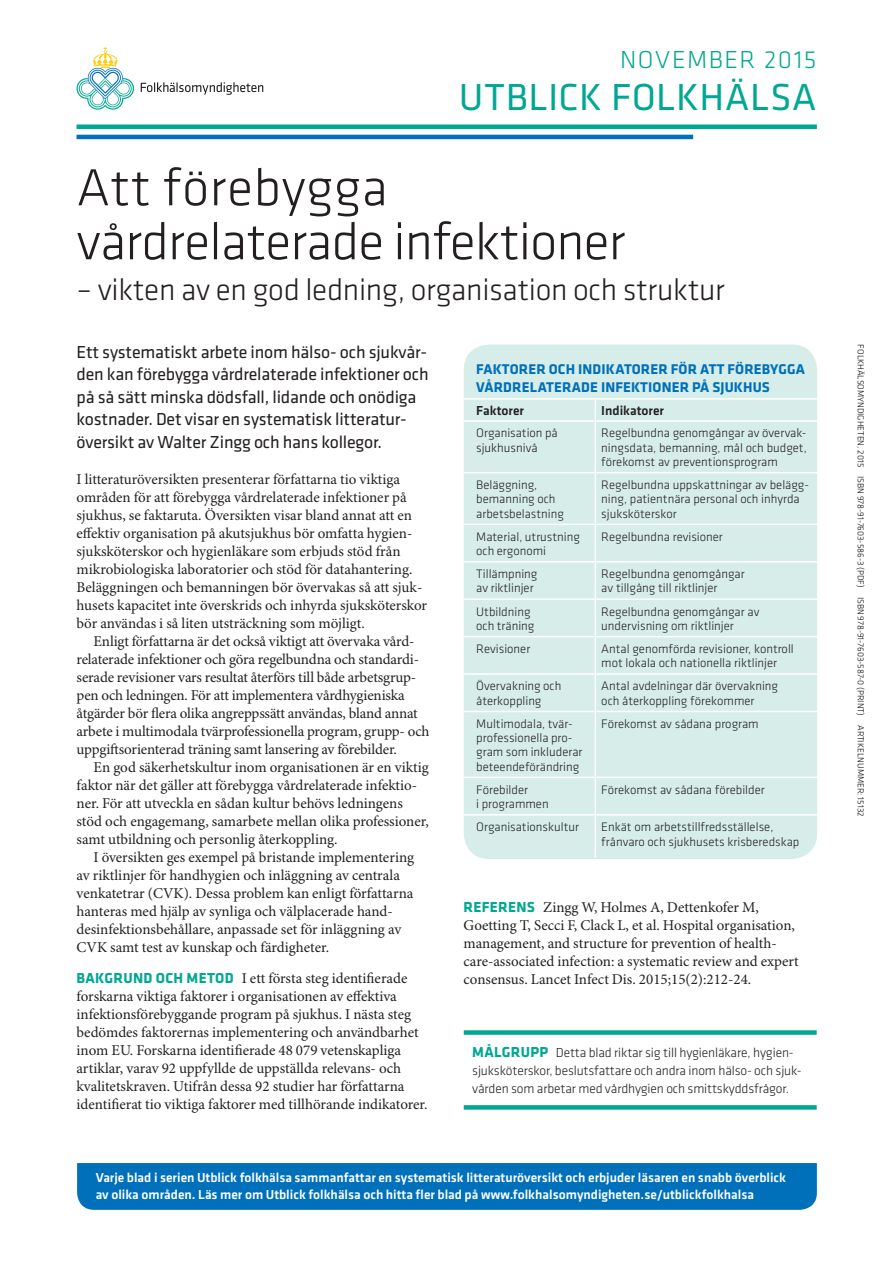
<style>
.page{position:relative;width:893px;height:1263px;background:#fff}
.page>*{position:absolute;margin:0;border:0;box-sizing:border-box;transform-origin:0 0}
.t1{font:300 54px/54px "Klavika";letter-spacing:-.015em;color:#231f20}
.t2{font:39px "Klavika";letter-spacing:.01em;color:#00a892}
.t3{font:300 31.5px "Klavika";letter-spacing:-.01em;color:#231f20}
.t4{font:300 25.5px "Klavika";letter-spacing:.055em;color:#00a892}
.t5{font:18px/22.5px "Klavika";letter-spacing:-.01em;color:#231f20}
.t6{font:15px/18px "Minion Pro";letter-spacing:-.005em;color:#231f20}
.t7{font:700 14.7px/18px "Klavika";letter-spacing:.01em;color:#0070ba}
.t8{font:500 13.5px/16.5px "Klavika";color:#fff}
.t9{font:300 13.5px/18px "Klavika";letter-spacing:-.01em;color:#231f20}
.t10{font:500 13.5px "Klavika";color:#231f20}
.t11{font:300 12.75px/14.2px "Klavika";color:#231f20}
.t12{font:300 9px "Klavika";color:#000}
.s1{font-family:"Klavika";font-weight:700;color:#00a892}
.s2{font-weight:700;font-size:15px;color:#00a892}
</style>
<div class="page">
<div style="left:77px;top:1163px;width:740px;height:47px;background:#0070ba"></div>
<hr style="left:77px;top:135px;width:616px;height:4px;background:#0070ba">
<div style="left:77px;top:124px;width:740px;height:5px;background:#00a892"></div>
<svg style="left:141px;top:82px;width:122px;height:13px"></svg>
<svg style="left:77px;top:47px;width:57px;height:63px"></svg>
<div style="left:464px;top:344px;width:353px;height:515px;background:#d6ede9;border-radius:26px"></div>
<div style="left:464px;top:1030px;width:353px;height:5px;background:#00a892"></div>
<div style="left:464px;top:1105px;width:353px;height:5px;background:#00a892"></div>
<hr style="left:463px;top:398px;width:132px;height:2px;background:#fff">
<hr style="left:595px;top:398px;width:226px;height:2px;background:#fff">
<svg style="left:595px;top:400px;width:1px;height:20px"></svg>
<hr style="left:463px;top:420px;width:132px;height:2px;background:#fff">
<hr style="left:595px;top:420px;width:226px;height:2px;background:#fff">
<hr style="left:595px;top:422px;width:1px;height:50px;background:#fff">
<hr style="left:463px;top:472px;width:132px;height:1px;background:#fff">
<hr style="left:595px;top:472px;width:226px;height:1px;background:#fff">
<hr style="left:595px;top:473px;width:1px;height:51px;background:#fff">
<hr style="left:463px;top:524px;width:132px;height:1px;background:#fff">
<hr style="left:595px;top:524px;width:226px;height:1px;background:#fff">
<hr style="left:595px;top:525px;width:1px;height:36px;background:#fff">
<hr style="left:463px;top:561px;width:132px;height:1px;background:#fff">
<hr style="left:595px;top:561px;width:226px;height:1px;background:#fff">
<hr style="left:595px;top:562px;width:1px;height:36px;background:#fff">
<hr style="left:463px;top:598px;width:132px;height:2px;background:#fff">
<hr style="left:595px;top:598px;width:226px;height:2px;background:#fff">
<hr style="left:595px;top:600px;width:1px;height:36px;background:#fff">
<hr style="left:463px;top:636px;width:132px;height:1px;background:#fff">
<hr style="left:595px;top:636px;width:226px;height:1px;background:#fff">
<hr style="left:595px;top:637px;width:1px;height:36px;background:#fff">
<hr style="left:463px;top:673px;width:132px;height:2px;background:#fff">
<hr style="left:595px;top:673px;width:226px;height:2px;background:#fff">
<hr style="left:595px;top:675px;width:1px;height:36px;background:#fff">
<hr style="left:463px;top:711px;width:132px;height:1px;background:#fff">
<hr style="left:595px;top:711px;width:226px;height:1px;background:#fff">
<hr style="left:595px;top:712px;width:1px;height:65px;background:#fff">
<hr style="left:463px;top:777px;width:132px;height:1px;background:#fff">
<hr style="left:595px;top:777px;width:226px;height:1px;background:#fff">
<hr style="left:595px;top:778px;width:1px;height:36px;background:#fff">
<hr style="left:463px;top:814px;width:132px;height:1px;background:#fff">
<hr style="left:595px;top:814px;width:226px;height:1px;background:#fff">
<hr style="left:595px;top:815px;width:1px;height:42px;background:#fff">
<h3 class="t4" style="left:620px;top:45px;width:198px">NOVEMBER 2015</h3>
<h2 class="t2" style="left:459px;top:75px;width:359px">UTBLICK FOLKHÄLSA</h2>
<h1 class="t1" style="left:77px;top:161px;width:550px">Att förebygga vårdrelaterade infektioner</h1>
<h3 class="t3" style="left:77px;top:272px;width:650px">– vikten av en god ledning, organisation och struktur</h3>
<p class="t5" style="left:77px;top:341px;width:354px">Ett systematiskt arbete inom hälso- och sjukvår&shy;den kan förebygga vårdrelaterade infektioner och på så sätt minska dödsfall, lidande och onödiga kostnader. Det visar en systematisk litteratur&shy;översikt av Walter Zingg och hans kollegor.</p>
<p class="t6" style="left:77px;top:471px;width:352px">I litteraturöversikten presenterar författarna tio viktiga områden för att förebygga vårdrelaterade infektioner på sjukhus, se faktaruta. Översikten visar bland annat att en effektiv organisation på akutsjukhus bör omfatta hygien&shy;sjuksköterskor och hygienläkare som erbjuds stöd från mikrobiologiska laboratorier och stöd för datahantering.<br>Beläggningen och bemanningen bör övervakas så att sjuk&shy;husets kapacitet inte överskrids och inhyrda sjuksköterskor bör användas i så liten utsträckning som möjligt.</p>
<p class="t6" style="left:77px;top:633px;width:354px;text-indent:17px">Enligt författarna är det också viktigt att övervaka vård&shy;relaterade infektioner och göra regelbundna och standardi&shy;serade revisioner vars resultat återförs till både arbetsgrup&shy;pen och ledningen. För att implementera vårdhygieniska åtgärder bör flera olika angreppssätt användas, bland annat arbete i multimodala tvärprofessionella program, grupp- och uppgiftsorienterad träning samt lansering av förebilder.</p>
<p class="t6" style="left:77px;top:759px;width:354px;text-indent:17px">En god säkerhetskultur inom organisationen är en viktig faktor när det gäller att förebygga vårdrelaterade infektio&shy;ner. För att utveckla en sådan kultur behövs ledningens stöd och engagemang, samarbete mellan olika professioner, samt utbildning och personlig återkoppling.</p>
<p class="t6" style="left:77px;top:849px;width:339px;text-indent:17px">I översikten ges exempel på bristande implementering av riktlinjer för handhygien och inläggning av centrala venkatetrar (CVK). Dessa problem kan enligt författarna hanteras med hjälp av synliga och välplacerade hand&shy;desinfektionsbehållare, anpassade set för inläggning av CVK samt test av kunskap och färdigheter.</p>
<p class="t6" style="left:77px;top:969px;width:353px"><span class="s1">BAKGRUND OCH METOD</span> I ett första steg identifierade forskarna viktiga faktorer i organisationen av effektiva infektionsförebyggande program på sjukhus. I nästa steg bedömdes faktorernas implementering och användbarhet inom EU. Forskarna identifierade 48 079 vetenskapliga artiklar, varav 92 uppfyllde de uppställda relevans- och kvalitetskraven. Utifrån dessa 92 studier har författarna identifierat tio viktiga faktorer med tillhörande indikatorer.</p>
<p class="t7" style="left:476px;top:360px;width:330px">FAKTORER OCH INDIKATORER FÖR ATT FÖREBYGGA<br>VÅRDRELATERADE INFEKTIONER PÅ SJUKHUS</p>
<p class="t10" style="left:476px;top:403px;width:49px">Faktorer</p>
<p class="t10" style="left:601px;top:403px;width:64px">Indikatorer</p>
<p class="t11" style="left:476px;top:426px;width:83px">Organisation på sjukhusnivå</p>
<p class="t11" style="left:601px;top:426px;width:207px;text-align:justify">Regelbundna genomgångar av övervak&shy;ningsdata, bemanning, mål och budget, förekomst av preventionsprogram</p>
<p class="t11" style="left:476px;top:478px;width:89px">Beläggning, bemanning och arbetsbelastning</p>
<p class="t11" style="left:601px;top:478px;width:209px">Regelbundna uppskattningar av belägg&shy;ning, patientnära personal och inhyrda sjuksköterskor</p>
<p class="t11" style="left:476px;top:530px;width:105px">Material, utrustning och ergonomi</p>
<p class="t11" style="left:601px;top:530px;width:123px">Regelbundna revisioner</p>
<p class="t11" style="left:476px;top:567px;width:63px">Tillämpning av riktlinjer</p>
<p class="t11" style="left:601px;top:567px;width:145px">Regelbundna genomgångar av tillgång till riktlinjer</p>
<p class="t11" style="left:476px;top:604px;width:60px">Utbildning och träning</p>
<p class="t11" style="left:601px;top:604px;width:160px">Regelbundna genomgångar av undervisning om riktlinjer</p>
<p class="t11" style="left:476px;top:642px;width:56px">Revisioner</p>
<p class="t11" style="left:601px;top:642px;width:194px">Antal genomförda revisioner, kontroll mot lokala och nationella riktlinjer</p>
<p class="t11" style="left:476px;top:679px;width:87px">Övervakning och återkoppling</p>
<p class="t11" style="left:601px;top:679px;width:178px">Antal avdelningar där övervakning och återkoppling förekommer</p>
<p class="t11" style="left:476px;top:717px;width:108px">Multimodala, tvär&shy;professionella pro&shy;gram som inkluderar beteendeförändring</p>
<p class="t11" style="left:601px;top:717px;width:159px">Förekomst av sådana program</p>
<p class="t11" style="left:476px;top:783px;width:74px">Förebilder<br>i programmen</p>
<p class="t11" style="left:601px;top:783px;width:165px">Förekomst av sådana förebilder</p>
<p class="t11" style="left:476px;top:820px;width:104px">Organisationskultur</p>
<p class="t11" style="left:601px;top:820px;width:200px">Enkät om arbetstillfredsställelse, frånvaro och sjukhusets krisberedskap</p>
<p class="t6" style="left:463px;top:898px;width:337px"><span class="s1">REFERENS</span> Zingg W, Holmes A, Dettenkofer M, Goetting T, Secci F, Clack L, et al. Hospital organisation, management, and structure for prevention of health&shy;care-associated infection: a systematic review and expert consensus. Lancet Infect Dis. 2015;15(2):212-24.</p>
<p class="t9" style="left:472px;top:1043px;width:331px"><span class="s2">MÅLGRUPP</span> Detta blad riktar sig till hygienläkare, hygien&shy;sjuksköterskor, beslutsfattare och andra inom hälso- och sjuk&shy;vården som arbetar med vårdhygien och smittskyddsfrågor.</p>
<p class="t8" style="left:96px;top:1170px;width:692px">Varje blad i serien Utblick folkhälsa sammanfattar en systematisk litteraturöversikt och erbjuder läsaren en snabb överblick av olika områden. Läs mer om Utblick folkhälsa och hitta fler blad på www.folkhalsomyndigheten.se/utblickfolkhalsa</p>
<p class="t12" style="left:866px;top:344px;width:473px;rotate:90deg">Folkhälsomyndigheten, 2015 ISBN 978-91-7603-586-3 (pdf) ISBN 978-91-7603-587-0 (print) Artikelnummer: 15132</p>
</div>
